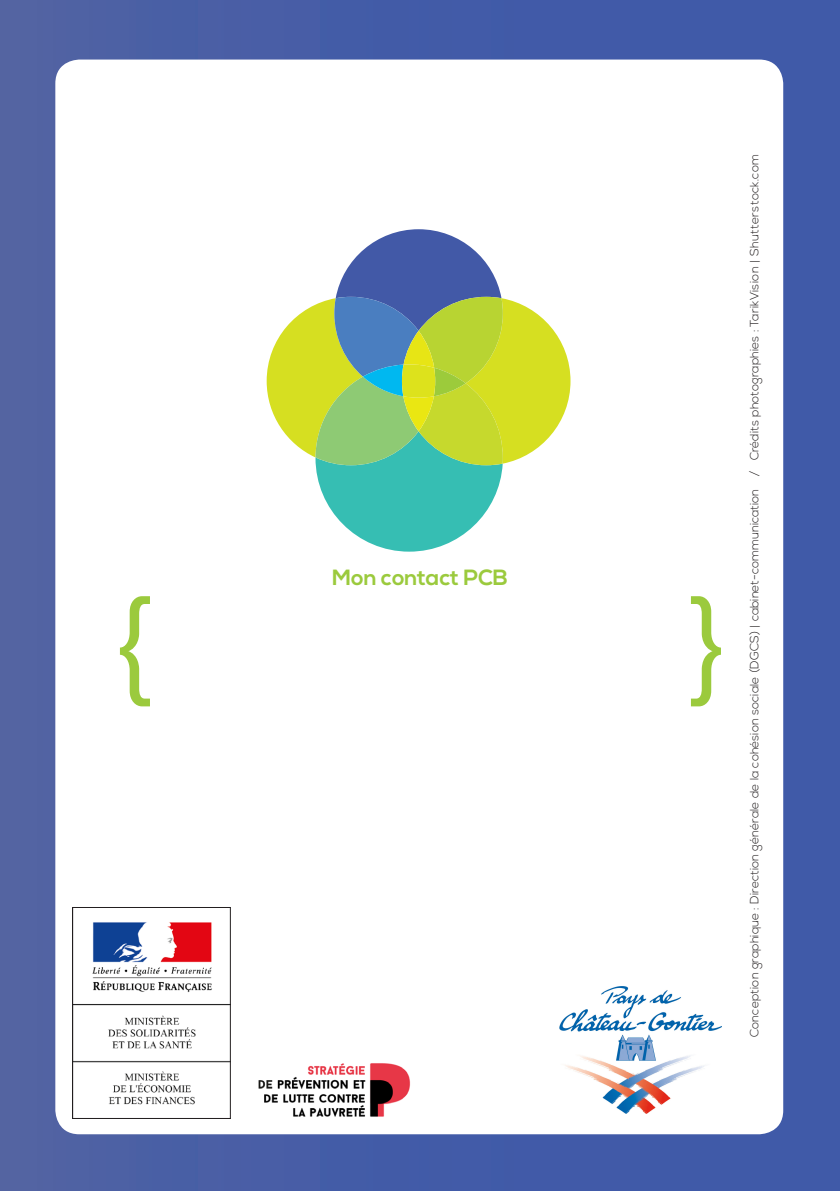
<style>
.page{position:relative;width:840px;height:1191px;background:#fff}
.page>*{position:absolute;margin:0;border:0;box-sizing:border-box;transform-origin:0 0}
.t1{font:120px "Helvetica";color:#9bca3d}
.t2{font:700 22px "Nexa";color:#9bca3d}
.t3{font:300 12px "Nexa";color:#231f20}
</style>
<div class="page">
<div style="left:0;top:0;width:839px;height:1191px;background:linear-gradient(to right,#4f61a4,#3e5aab)"></div>
<div style="left:55px;top:60px;width:727px;height:1074px;background:#fff;border-radius:24px"></div>
<svg style="left:266px;top:230px;width:304px;height:321px"></svg>
<img style="left:74px;top:922px;width:155px;height:183px">
<div style="left:72px;top:907px;width:159px;height:212px;border:1px solid #231f20"></div>
<img style="left:258px;top:1063px;width:153px;height:54px">
<img style="left:559px;top:986px;width:162px;height:127px">
<h2 class="t2" style="left:332px;top:565px;width:177px">Mon contact PCB</h2>
<h1 class="t1" style="left:115px;top:571px;width:42px">{</h1>
<h1 class="t1" style="left:685px;top:571px;width:42px">}</h1>
<p class="t3" style="left:747px;top:1037px;width:884px;rotate:-90deg">Conception graphique : Direction générale de la cohésion sociale (DGCS) | cabinet-communication / Crédits photographies : TarikVision | Shutterstock.com</p>
</div>
